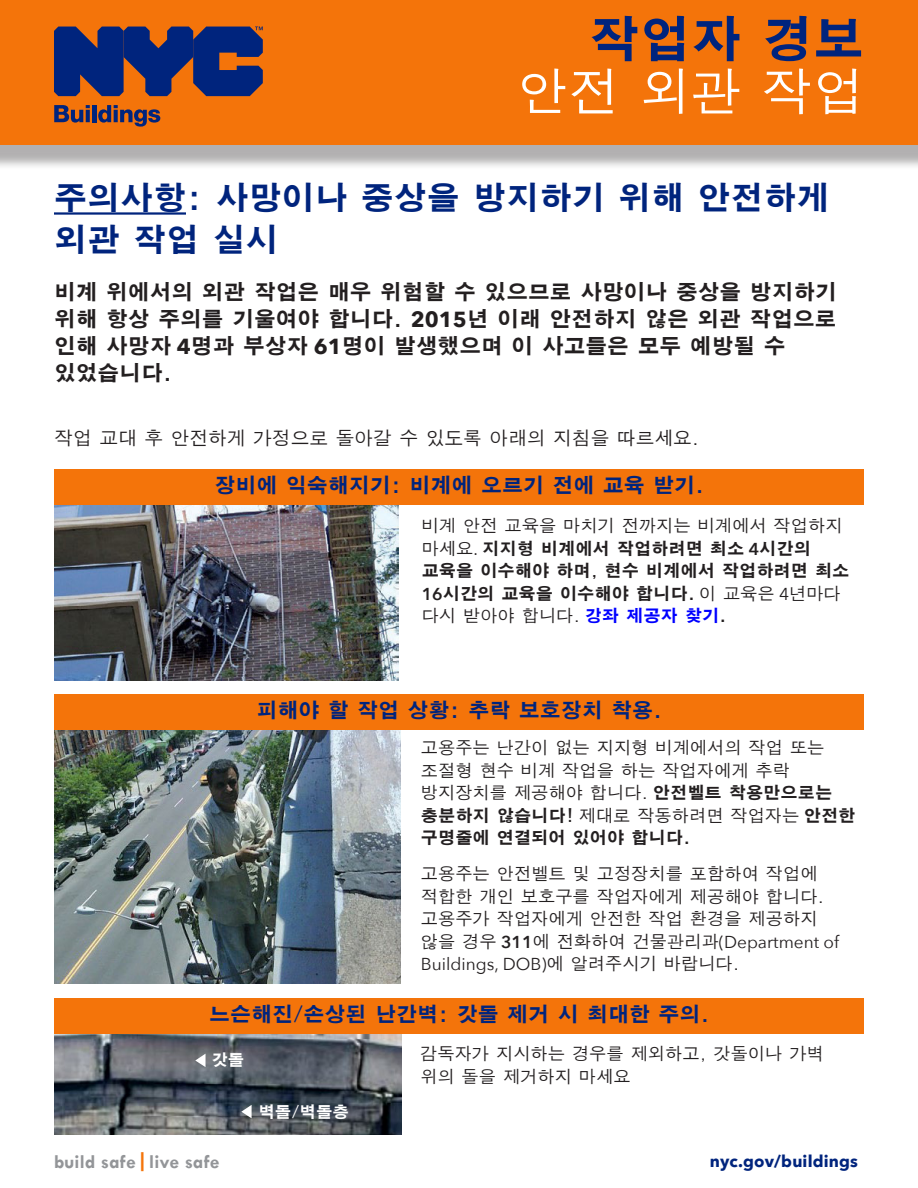
<style>
.page{position:relative;width:918px;height:1188px;background:#fff}
.page>*{position:absolute;margin:0;border:0;box-sizing:border-box;transform-origin:0 0}
.t1{font:500 51px "SM Gothic Std";color:#fff}
.t2{font:700 51px "SM Gothic Std";color:#00247d}
.t3{font:700 33px/42px "SM Gothic Std";color:#00247d}
.t4{font:700 21.75px/27px "SM Gothic Std";color:#231f20}
.t5{font:700 21px "SM Gothic Std";color:#00247d}
.t6{font:700 19.5px "Tw Cen";letter-spacing:.01em;color:#939598}
.t7{font:500 18.75px "SM Gothic Std";color:#231f20}
.t8{font:500 17.25px/22.5px "SM Gothic Std";color:#231f20}
.t9{font:700 17.25px/22.5px "SM Gothic Std";color:#231f20}
.t10{font:700 16.5px "Avenir Next";letter-spacing:.01em;color:#00247d}
.t11{font:700 16.5px "SM Gothic Std";color:#fff}
.s1{font-family:"Avenir Next"}
.s2{font-weight:500}
.s3{font-family:"Avenir Next";font-weight:400}
.s4{font-family:"Avenir Next";font-weight:600}
.s5{color:#00f}
.s6{font-weight:700}
.s7{font-size:22.5px;color:#f4740a}
</style>
<div class="page">
<div style="left:0;top:0;width:918px;height:170px;background:#231f20;opacity:.35"></div>
<div style="left:0;top:0;width:918px;height:145px;background:#f4740a"></div>
<img style="left:54px;top:730px;width:346px;height:254px">
<img style="left:54px;top:505px;width:345px;height:175px">
<div style="left:54px;top:469px;width:810px;height:36px;background:#f4740a"></div>
<div style="left:54px;top:695px;width:810px;height:35px;background:#f4740a"></div>
<hr style="left:54px;top:212px;width:132px;height:3px;background:#00247d">
<img style="left:54px;top:1034px;width:348px;height:101px">
<svg style="left:241px;top:1105px;width:11px;height:13px"></svg>
<svg style="left:195px;top:1054px;width:11px;height:13px"></svg>
<div style="left:54px;top:998px;width:810px;height:36px;background:#f4740a"></div>
<svg style="left:54px;top:27px;width:209px;height:69px"></svg>
<svg style="left:54px;top:105px;width:36px;height:18px"></svg>
<hr style="left:92px;top:105px;width:4px;height:17px;background:#00247d">
<svg style="left:98px;top:105px;width:62px;height:22px"></svg>
<p class="t2" style="left:589px;top:13px;width:277px">작업자 경보</p>
<p class="t1" style="left:517px;top:66px;width:348px">안전 외관 작업</p>
<p class="t3" style="left:54px;top:179px;width:777px">주의사항: 사망이나 중상을 방지하기 위해 안전하게 외관 작업 실시</p>
<p class="t4" style="left:54px;top:280px;width:784px">비계 위에서의 외관 작업은 매우 위험할 수 있으므로 사망이나 중상을 방지하기 위해 항상 주의를 기울여야 합니다. <span class="s1">2015</span>년 이래 안전하지 않은 외관 작업으로 인해 사망자 <span class="s1">4</span>명과 부상자 <span class="s1">61</span>명이 발생했으며 이 사고들은 모두 예방될 수 있었습니다.</p>
<p class="t7" style="left:54px;top:429px;width:647px">작업 교대 후 안전하게 가정으로 돌아갈 수 있도록 아래의 지침을 따르세요.</p>
<p class="t5" style="left:214px;top:474px;width:491px">장비에 익숙해지기: 비계에 오르기 전에 교육 받기.</p>
<p class="t9" style="left:422px;top:516px;width:429px"><span class="s2">비계 안전 교육을 마치기 전까지는 비계에서 작업하지 마세요</span><span class="s3">.</span> 지지형 비계에서 작업하려면 최소 <span class="s4">4</span>시간의 교육을 이수해야 하며, 현수 비계에서 작업하려면 최소<br><span class="s4">16</span>시간의 교육을 이수해야 합니다. <span class="s2">이 교육은</span> <span class="s3">4</span><span class="s2">년마다 다시 받아야 합니다.</span> <span class="s5">강좌 제공자 찾기</span>.</p>
<p class="t5" style="left:256px;top:699px;width:407px">피해야 할 작업 상황: 추락 보호장치 착용.</p>
<p class="t8" style="left:421px;top:738px;width:436px">고용주는 난간이 없는 지지형 비계에서의 작업 또는 조절형 현수 비계 작업을 하는 작업자에게 추락 방지장치를 제공해야 합니다. <span class="s6">안전벨트 착용만으로는 충분하지 않습니다!</span> 제대로 작동하려면 작업자는 <span class="s6">안전한 구명줄에 연결되어 있어야 합니다.</span></p>
<p class="t8" style="left:421px;top:864px;width:420px">고용주는 안전벨트 및 고정장치를 포함하여 작업에 적합한 개인 보호구를 작업자에게 제공해야 합니다. 고용주가 작업자에게 안전한 작업 환경을 제공하지 않을 경우 <span class="s4">311</span>에 전화하여 건물관리과<span class="s3">(Department of<br>Buildings, DOB)</span>에 알려주시기 바랍니다.</p>
<p class="t5" style="left:209px;top:1003px;width:501px">느슨해진/손상된 난간벽: 갓돌 제거 시 최대한 주의.</p>
<p class="t11" style="left:212px;top:1051px;width:34px">갓돌</p>
<p class="t11" style="left:258px;top:1104px;width:92px">벽돌/벽돌층</p>
<p class="t8" style="left:420px;top:1044px;width:405px">감독자가 지시하는 경우를 제외하고, 갓돌이나 가벽 위의 돌을 제거하지 마세요</p>
<p class="t6" style="left:54px;top:1150px;width:167px">build safe<span class="s7">|</span>live safe</p>
<p class="t10" style="left:710px;top:1147px;width:150px">nyc.gov/buildings</p>
</div>
